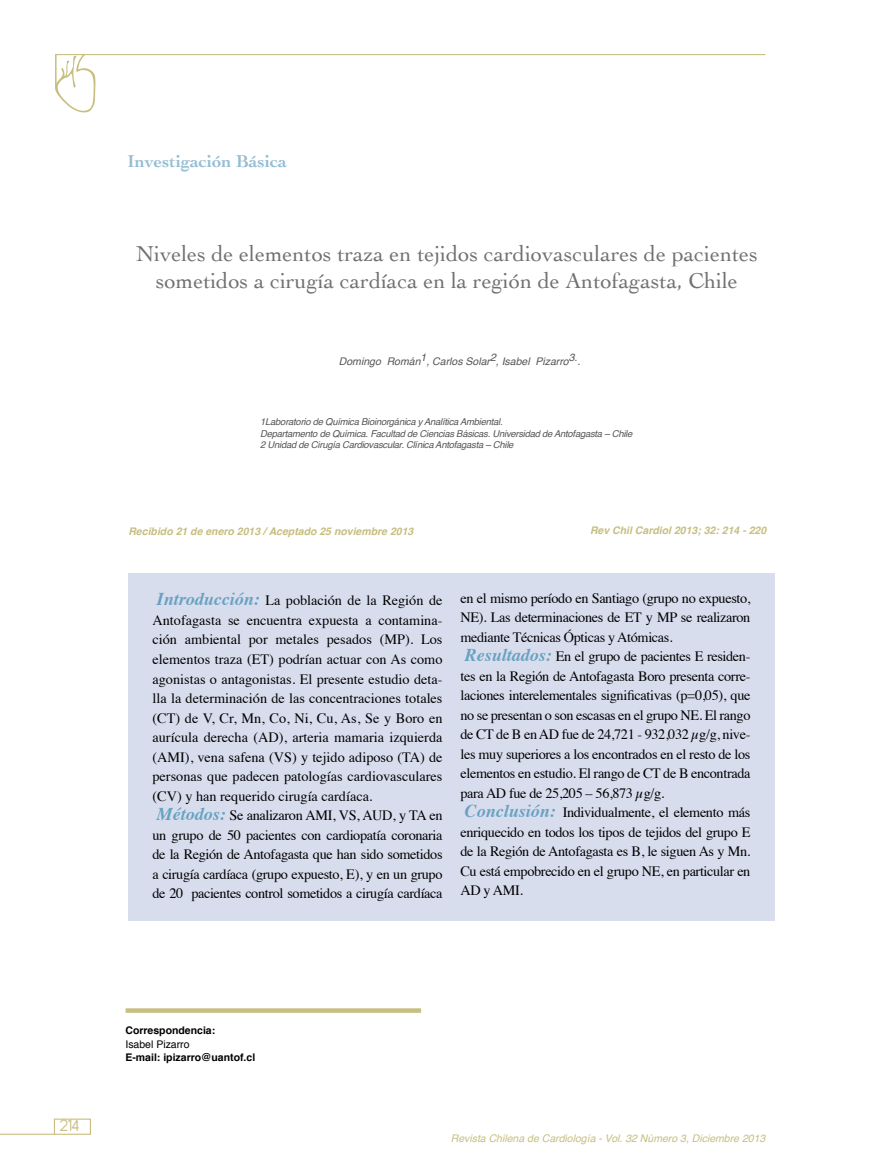
<style>
.page{position:relative;width:893px;height:1170px;background:#fff}
.page>*{position:absolute;margin:0;border:0;box-sizing:border-box;transform-origin:0 0}
.t1{font:22.5px/27px "Cochin";color:#707172;text-align:center}
.t2{font:700 18px "Cochin";color:#96bdd3}
.t3{font:18px "Antipasto";color:#c7be80}
.t4{font:14.25px/19.5px "Times";color:#000}
.t5{font:14.25px/19.5px "Times";letter-spacing:-.025em;color:#000}
.t6{font:italic 700 10.5px "Helvetica";color:#c7be80}
.t7{font:italic 10.5px "Helvetica";color:#c7be80}
.t8{font:italic 10.5px "Helvetica";color:#555658}
.t9{font:700 10.5px "Helvetica";color:#000}
.t10{font:10.5px "Helvetica";color:#000}
.t11{font:italic 9.45px/11.4px "Helvetica";letter-spacing:-.025em;color:#555658}
.s1{font-weight:700;font-style:italic;font-size:18px;color:#67a2c0}
</style>
<div class="page">
<hr style="left:55px;top:54px;width:710px;height:1px;background:#c7be80">
<svg style="left:55px;top:54px;width:41px;height:59px"></svg>
<hr style="left:55px;top:55px;width:2px;height:32px;background:#c7be80">
<hr style="left:0;top:1133px;width:54px;height:1px;background:#c7be80">
<div style="left:54px;top:1118px;width:37px;height:16px;border:1px solid #c7be80"></div>
<div style="left:128px;top:573px;width:646px;height:348px;background:#d8ddee"></div>
<svg style="left:126px;top:1008px;width:295px;height:4px"></svg>
<p class="t2" style="left:128px;top:151px;width:161px">Investigación Básica</p>
<h1 class="t1" style="left:136px;top:240px;width:623px">Niveles de elementos traza en tejidos cardiovasculares de pacientes sometidos a cirugía cardíaca en la región de Antofagasta, Chile</h1>
<p class="t8" style="left:339px;top:353px;width:243px">Domingo Román1, Carlos Solar2, Isabel Pizarro3..</p>
<p class="t11" style="left:260px;top:416px;width:374px">1Laboratorio de Química Bioinorgánica y Analítica Ambiental.<br>Departamento de Química. Facultad de Ciencias Básicas. Universidad de Antofagasta – Chile<br>2 Unidad de Cirugía Cardiovascular. Clínica Antofagasta – Chile</p>
<p class="t6" style="left:128px;top:522px;width:286px">Recibido 21 de enero 2013 / Aceptado 25 noviembre 2013</p>
<p class="t6" style="left:590px;top:522px;width:178px">Rev Chil Cardiol 2013; 32: 214 - 220</p>
<p class="t4" style="left:153px;top:589px;width:291px"><span class="s1">Introducción:</span> La población de la Región de Antofagasta se encuentra expuesta a contamina&shy;ción ambiental por metales pesados (MP). Los elementos traza (ET) podrían actuar con As como agonistas o antagonistas. El presente estudio deta&shy;lla la determinación de las concentraciones totales (CT) de V, Cr, Mn, Co, Ni, Cu, As, Se y Boro en aurícula derecha (AD), arteria mamaria izquierda (AMI), vena safena (VS) y tejido adiposo (TA) de personas que padecen patologías cardiovasculares (CV) y han requerido cirugía cardíaca.<br><span class="s1">Métodos:</span> Se analizaron AMI, VS, AUD, y TA en un grupo de 50 pacientes con cardiopatía coronaria de la Región de Antofagasta que han sido sometidos a cirugía cardíaca (grupo expuesto, E), y en un grupo de 20 pacientes control sometidos a cirugía cardíaca</p>
<p class="t5" style="left:460px;top:587px;width:292px">en el mismo período en Santiago (grupo no expuesto, NE). Las determinaciones de ET y MP se realizaron mediante Técnicas Ópticas y Atómicas.<br><span class="s1">Resultados:</span> En el grupo de pacientes E residen&shy;tes en la Región de Antofagasta Boro presenta corre&shy;laciones interelementales significativas (p=0,05), que no se presentan o son escasas en el grupo NE. El rango de CT de B en AD fue de 24,721 - 932,032 µg/g, nive&shy;les muy superiores a los encontrados en el resto de los elementos en estudio. El rango de CT de B encontrada para AD fue de 25,205 – 56,873 µg/g.<br><span class="s1">Conclusión:</span> Individualmente, el elemento más enriquecido en todos los tipos de tejidos del grupo E de la Región de Antofagasta es B, le siguen As y Mn.<br>Cu está empobrecido en el grupo NE, en particular en AD y AMI.</p>
<p class="t3" style="left:60px;top:1114px;width:21px">214</p>
<p class="t9" style="left:125px;top:1021px;width:91px">Correspondencia:</p>
<p class="t10" style="left:125px;top:1035px;width:66px">Isabel Pizarro</p>
<p class="t9" style="left:125px;top:1048px;width:131px">E-mail: ipizarro@uantof.cl</p>
<p class="t7" style="left:451px;top:1129px;width:316px">Revista Chilena de Cardiología - Vol. 32 Número 3, Diciembre 2013</p>
</div>
